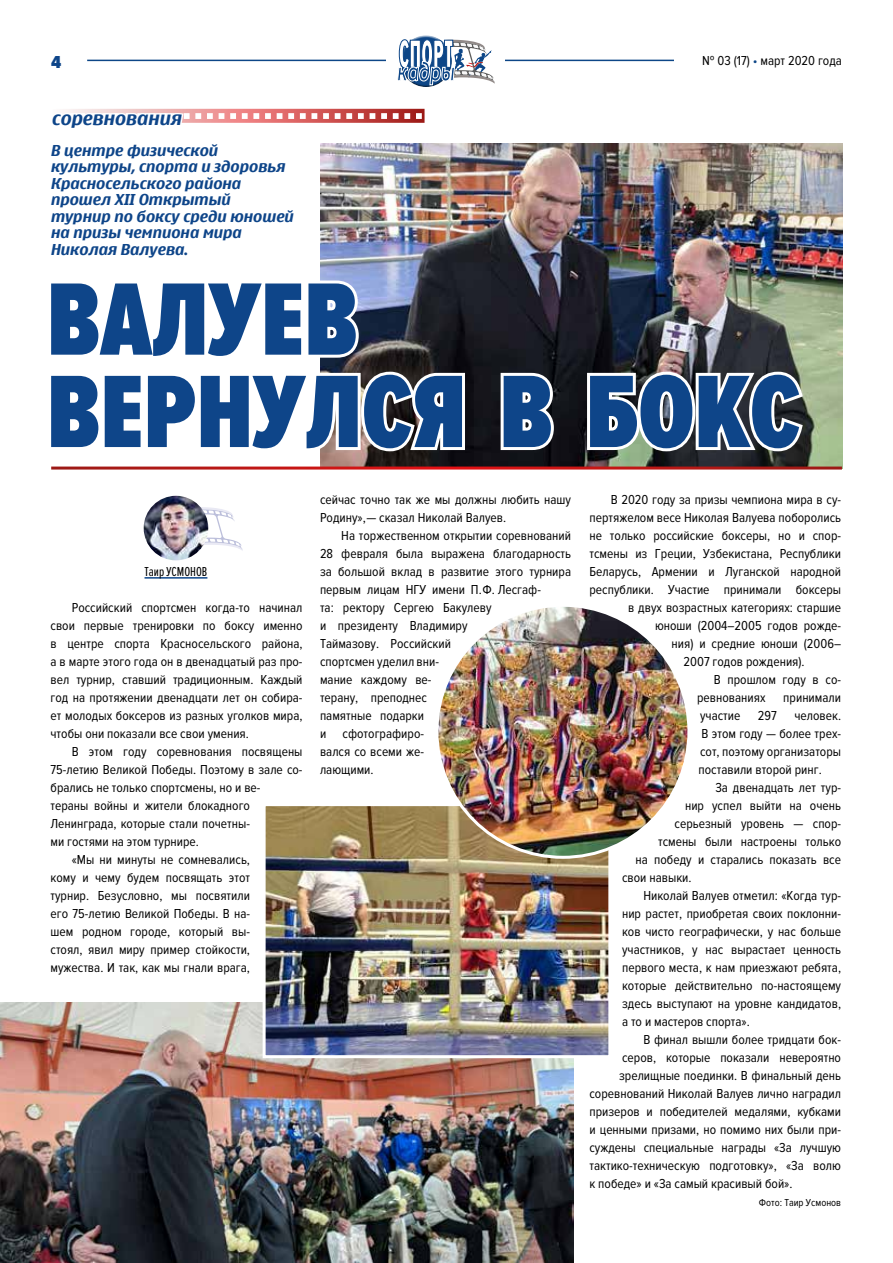
<style>
.page{position:relative;width:893px;height:1263px;background:#fff}
.page>*{position:absolute;margin:0;border:0;box-sizing:border-box;transform-origin:0 0}
.t1{font:900 106.65px/92.4px "Proxima Nova Ex Cn";color:#0e4589}
.t2{font:700 18px "Nokia Sans S60";color:#0e4589}
.t3{font:900 18px "Proxima Nova Cond";color:#0e4589}
.t4{font:700 15px/16.5px "Nokia Sans S60";color:#0e4589}
.t5{font:13.5px/18px "Proxima Nova Cond";color:#000;text-align:justify}
.t6{font:13.5px "Proxima Nova Ex Cn";color:#000}
.t7{font:10.5px "Proxima Nova Cond";color:#000}
.s1{color:#0d4687}
</style>
<div class="page">
<hr style="left:87px;top:60px;width:587px;height:1px;background:#0d4687">
<div style="left:387px;top:24px;width:118px;height:65px;background:#fff"></div>
<div style="left:397px;top:35px;width:56px;height:25px;background:#fff;opacity:.75"></div>
<svg style="left:397px;top:39px;width:98px;height:48px"></svg>
<img style="left:320px;top:143px;width:522px;height:323px">
<svg style="left:199px;top:507px;width:44px;height:44px"></svg>
<img style="left:144px;top:496px;width:64px;height:64px;border-radius:32px">
<hr style="left:145px;top:577px;width:62px;height:2px;background:#0e4589">
<svg style="left:65px;top:109px;width:360px;height:14px"></svg>
<svg style="left:51px;top:466px;width:791px;height:4px;background:#bc3e3c"></svg>
<svg style="left:320px;top:262px;width:42px;height:100px"></svg>
<svg style="left:320px;top:368px;width:148px;height:86px"></svg>
<svg style="left:498px;top:370px;width:59px;height:83px"></svg>
<svg style="left:584px;top:369px;width:222px;height:86px"></svg>
<img style="left:0;top:1002px;width:573px;height:261px">
<img style="left:267px;top:807px;width:340px;height:247px">
<div style="left:263px;top:803px;width:348px;height:255px;border:3px solid #fff"></div>
<img style="left:437px;top:605px;width:252px;height:252px;border-radius:126px">
<h2 class="t3" style="left:51px;top:52px;width:12px">4</h2>
<p class="t5" style="left:702px;top:52px;width:141px">№ 03 (17) <span class="s1">•</span> март 2020 года</p>
<h2 class="t2" style="left:52px;top:107px;width:131px">соревнования</h2>
<p class="t4" style="left:51px;top:142px;width:244px">В центре физической культуры, спорта и здоровья<br>Красносельского района прошел XII Открытый турнир по боксу среди юношей на призы чемпиона мира<br>Николая Валуева.</p>
<h1 class="t1" style="left:47px;top:277px;width:755px">ВАЛУЕВ<br>ВЕРНУЛСЯ В БОКС</h1>
<p class="t6" style="left:145px;top:564px;width:64px">Таир УСМОНОВ</p>
<p class="t5" style="left:51px;top:599px;width:254px;text-indent:21px">Российский спортсмен когда-то начинал свои первые тренировки по боксу именно в центре спорта Красносельского района, а в марте этого года он в двенадцатый раз про&shy;вел турнир, ставший традиционным. Каждый год на протяжении двенадцати лет он собира&shy;ет молодых боксеров из разных уголков мира, чтобы они показали все свои умения.</p>
<p class="t5" style="left:72px;top:743px;width:232px">В этом году соревнования посвящены</p>
<p class="t5" style="left:51px;top:761px;width:254px">75‑летию Великой Победы. Поэтому в зале со-</p>
<p class="t5" style="left:51px;top:779px;width:212px">брались не только спортсмены, но и ве-</p>
<p class="t5" style="left:51px;top:797px;width:201px">тераны войны и жители блокадного</p>
<p class="t5" style="left:51px;top:815px;width:201px">Ленинграда, которые стали почетны-</p>
<p class="t5" style="left:51px;top:833px;width:150px">ми гостями на этом турнире.</p>
<p class="t5" style="left:72px;top:851px;width:180px">«Мы ни минуты не сомневались,</p>
<p class="t5" style="left:51px;top:869px;width:201px">кому и чему будем посвящать этот</p>
<p class="t5" style="left:51px;top:887px;width:201px">турнир. Безусловно, мы посвятили</p>
<p class="t5" style="left:51px;top:905px;width:201px">его 75‑летию Великой Победы. В на-</p>
<p class="t5" style="left:51px;top:923px;width:201px">шем родном городе, который вы-</p>
<p class="t5" style="left:51px;top:941px;width:201px">стоял, явил миру пример стойкости,</p>
<p class="t5" style="left:51px;top:959px;width:201px">мужества. И так, как мы гнали врага,</p>
<p class="t5" style="left:320px;top:491px;width:253px">сейчас точно так же мы должны любить нашу<br>Родину», — сказал Николай Валуев.</p>
<p class="t5" style="left:320px;top:527px;width:253px;text-align:left;text-indent:21px">На торжественном открытии соревнований<br>28 февраля была выражена благодарность за большой вклад в развитие этого турнира первым лицам НГУ имени П. Ф. Лесгаф-<br>та: ректору Сергею Бакулеву<br>и президенту Владимиру<br>Таймазову. Российский<br>спортсмен уделил вни-<br>мание каждому ве-<br>терану, преподнес<br>памятные подарки<br>и сфотографиро-<br>вался со всеми же-<br>лающими.</p>
<p class="t5" style="left:611px;top:491px;width:232px">В 2020 году за призы чемпиона мира в су-</p>
<p class="t5" style="left:589px;top:509px;width:253px">пертяжелом весе Николая Валуева поборолись</p>
<p class="t5" style="left:589px;top:527px;width:253px">не только российские боксеры, но и спор-</p>
<p class="t5" style="left:589px;top:545px;width:253px">тсмены из Греции, Узбекистана, Республики</p>
<p class="t5" style="left:589px;top:563px;width:253px">Беларусь, Армении и Луганской народной</p>
<p class="t5" style="left:589px;top:581px;width:253px">республики. Участие принимали боксеры</p>
<p class="t5" style="left:628px;top:599px;width:215px">в двух возрастных категориях: старшие</p>
<p class="t5" style="left:655px;top:617px;width:188px">юноши (2004–2005 годов рожде-</p>
<p class="t5" style="left:672px;top:635px;width:171px">ния) и средние юноши (2006–</p>
<p class="t5" style="left:684px;top:653px;width:123px">2007 годов рождения).</p>
<p class="t5" style="left:714px;top:671px;width:129px">В прошлом году в со-</p>
<p class="t5" style="left:697px;top:689px;width:70px">ревнованиях</p>
<p class="t5" style="left:783px;top:689px;width:59px">принимали</p>
<p class="t5" style="left:700px;top:707px;width:42px">участие</p>
<p class="t5" style="left:758px;top:707px;width:20px">297</p>
<p class="t5" style="left:699px;top:707px;width:144px;text-indent:96px">человек.<br>В этом году — более трех&shy;сот, поэтому организаторы поставили второй ринг.</p>
<p class="t5" style="left:715px;top:779px;width:127px">За двенадцать лет тур-</p>
<p class="t5" style="left:685px;top:797px;width:157px">нир успел выйти на очень</p>
<p class="t5" style="left:675px;top:815px;width:168px">серьезный уровень — спор-</p>
<p class="t5" style="left:658px;top:833px;width:185px">тсмены были настроены только</p>
<p class="t5" style="left:636px;top:851px;width:207px">на победу и старались показать все</p>
<p class="t5" style="left:622px;top:869px;width:71px">свои навыки.</p>
<p class="t5" style="left:643px;top:887px;width:199px">Николай Валуев отметил: «Когда тур-</p>
<p class="t5" style="left:622px;top:905px;width:220px">нир растет, приобретая своих поклонни-</p>
<p class="t5" style="left:622px;top:923px;width:220px">ков чисто географически, у нас больше</p>
<p class="t5" style="left:622px;top:941px;width:221px">участников, у нас вырастает ценность</p>
<p class="t5" style="left:622px;top:959px;width:220px">первого места, к нам приезжают ребята,</p>
<p class="t5" style="left:622px;top:977px;width:220px">которые действительно по-настоящему</p>
<p class="t5" style="left:622px;top:995px;width:221px">здесь выступают на уровне кандидатов,</p>
<p class="t5" style="left:622px;top:1013px;width:129px">а то и мастеров спорта».</p>
<p class="t5" style="left:643px;top:1031px;width:199px">В финал вышли более тридцати бок-</p>
<p class="t5" style="left:622px;top:1049px;width:220px">серов, которые показали невероятно</p>
<p class="t5" style="left:619px;top:1067px;width:223px">зрелищные поединки. В финальный день</p>
<p class="t5" style="left:589px;top:1085px;width:253px">соревнований Николай Валуев лично наградил</p>
<p class="t5" style="left:589px;top:1103px;width:253px">призеров и победителей медалями, кубками</p>
<p class="t5" style="left:589px;top:1121px;width:253px">и ценными призами, но помимо них были при-</p>
<p class="t5" style="left:589px;top:1139px;width:253px">суждены специальные награды «За лучшую</p>
<p class="t5" style="left:589px;top:1157px;width:253px">тактико-техническую подготовку», «За волю</p>
<p class="t5" style="left:589px;top:1175px;width:205px">к победе» и «За самый красивый бой».</p>
<p class="t7" style="left:759px;top:1197px;width:84px">Фото: Таир Усмонов</p>
</div>
